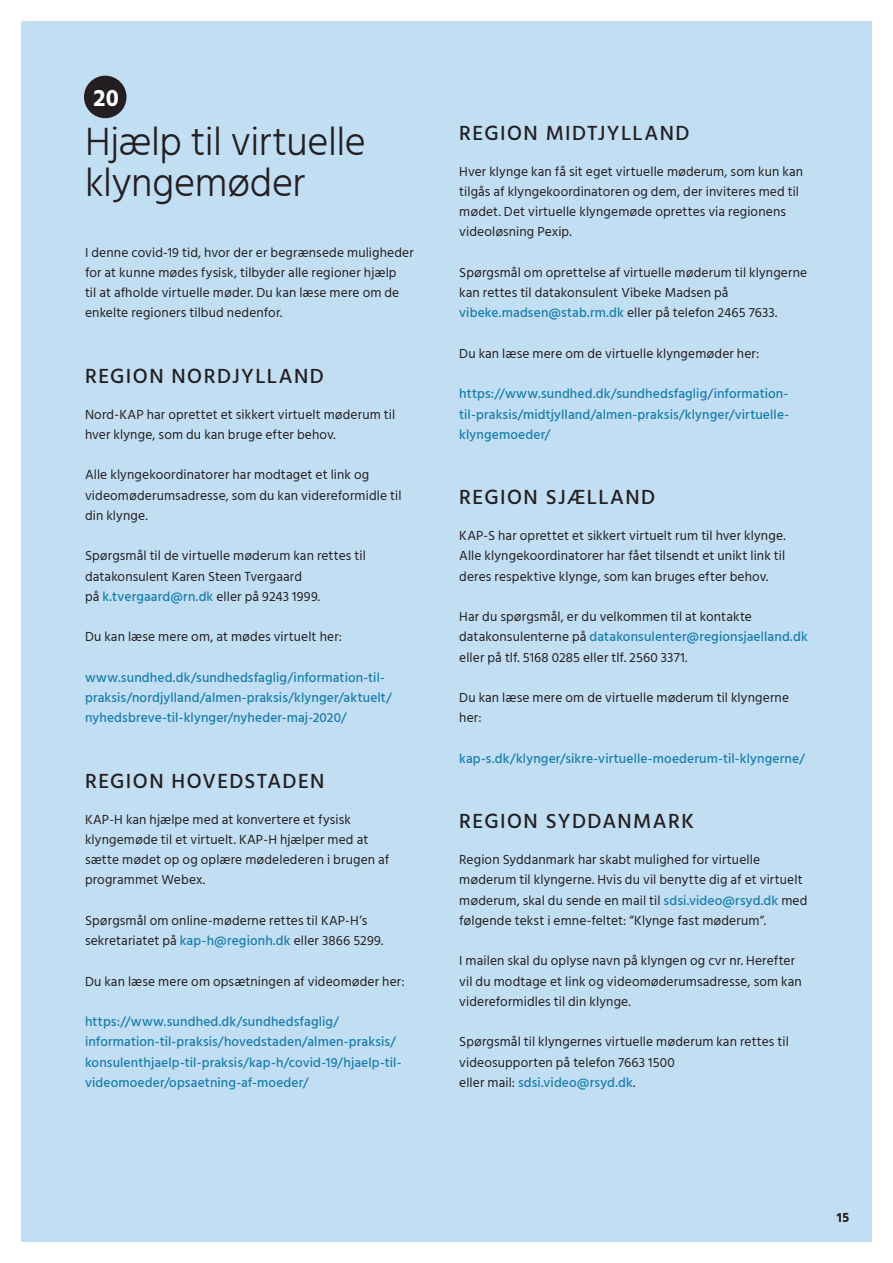
<style>
.page{position:relative;width:893px;height:1263px;background:#fff}
.page>*{position:absolute;margin:0;border:0;box-sizing:border-box;transform-origin:0 0}
.kiap-1{font:300 40.5px/40.5px "Hind Siliguri";letter-spacing:-.01em;color:#231f20}
.kiap-1-2{font:700 24px "Hind Siliguri";color:#fff}
.kiap-1_5{font:500 21px "Hind Siliguri";letter-spacing:.07em;color:#231f20}
.brød{font:13.5px/20.2px "Hind Siliguri";letter-spacing:.01em;color:#231f20}
.brød-2{font:500 13.5px/20.2px "Hind Siliguri";letter-spacing:.01em;color:#177ea9}
.t1{font:700 13.5px "Hind Siliguri";color:#231f20}
.s1{font-weight:500;color:#177ea9}
</style>
<div class="page">
<div style="left:21px;top:21px;width:851px;height:1221px;background:#c2def3"></div>
<div style="left:84px;top:76px;width:42px;height:42px;background:#231f20;border-radius:50%"></div>
<p class="kiap-1-2" style="left:94px;top:79px;width:27px">20</p>
<p class="kiap-1" style="left:85px;top:121px;width:282px">Hjælp til virtuelle klyngemøder</p>
<p class="brød" style="left:85px;top:243px;width:330px">I denne covid-19 tid, hvor der er begrænsede muligheder for at kunne mødes fysisk, tilbyder alle regioner hjælp<br>til at afholde virtuelle møder. Du kan læse mere om de enkelte regioners tilbud nedenfor.</p>
<p class="kiap-1_5" style="left:85px;top:360px;width:240px">REGION NORDJYLLAND</p>
<p class="brød" style="left:85px;top:405px;width:312px">Nord-KAP har oprettet et sikkert virtuelt møderum til hver klynge, som du kan bruge efter behov.</p>
<p class="brød" style="left:85px;top:466px;width:318px">Alle klyngekoordinatorer har modtaget et link og videomøderumsadresse, som du kan videreformidle til din klynge.</p>
<p class="brød" style="left:85px;top:547px;width:282px">Spørgsmål til de virtuelle møderum kan rettes til datakonsulent Karen Steen Tvergaard<br>på <span class="s1">k.tvergaard@rn.dk</span> eller på 9243 1999.</p>
<p class="brød" style="left:85px;top:628px;width:259px">Du kan læse mere om, at mødes virtuelt her:</p>
<p class="brød-2" style="left:85px;top:668px;width:308px">www.sundhed.dk/sundhedsfaglig/information-til&shy;praksis/nordjylland/almen-praksis/klynger/aktuelt/ nyhedsbreve-til-klynger/nyheder-maj-2020/</p>
<p class="kiap-1_5" style="left:85px;top:765px;width:241px">REGION HOVEDSTADEN</p>
<p class="brød" style="left:85px;top:810px;width:306px">KAP-H kan hjælpe med at konvertere et fysisk klyngemøde til et virtuelt. KAP-H hjælper med at sætte mødet op og oplære mødelederen i brugen af programmet Webex.</p>
<p class="brød" style="left:85px;top:911px;width:300px">Spørgsmål om online-møderne rettes til KAP-H’s sekretariatet på <span class="s1">kap-h@regionh.dk</span> eller 3866 5299.</p>
<p class="brød" style="left:85px;top:972px;width:321px">Du kan læse mere om opsætningen af videomøder her:</p>
<p class="brød-2" style="left:85px;top:1012px;width:318px">https://www.sundhed.dk/sundhedsfaglig/ information-til-praksis/hovedstaden/almen-praksis/ konsulenthjaelp-til-praksis/kap-h/covid-19/hjaelp-til&shy;videomoeder/opsaetning-af-moeder/</p>
<p class="kiap-1_5" style="left:459px;top:117px;width:232px">REGION MIDTJYLLAND</p>
<p class="brød" style="left:459px;top:162px;width:345px">Hver klynge kan få sit eget virtuelle møderum, som kun kan tilgås af klyngekoordinatoren og dem, der inviteres med til mødet. Det virtuelle klyngemøde oprettes via regionens videoløsning Pexip.</p>
<p class="brød" style="left:459px;top:263px;width:349px">Spørgsmål om oprettelse af virtuelle møderum til klyngerne kan rettes til datakonsulent Vibeke Madsen på <span class="s1">vibeke.madsen@stab.rm.dk</span> eller på telefon 2465 7633.</p>
<p class="brød" style="left:459px;top:344px;width:302px">Du kan læse mere om de virtuelle klyngemøder her:</p>
<p class="brød-2" style="left:459px;top:384px;width:331px;text-align:justify">https://www.sundhed.dk/sundhedsfaglig/information&shy;til-praksis/midtjylland/almen-praksis/klynger/virtuelle&shy;klyngemoeder/</p>
<p class="kiap-1_5" style="left:459px;top:482px;width:198px">REGION SJÆLLAND</p>
<p class="brød" style="left:459px;top:526px;width:328px;text-align:justify">KAP-S har oprettet et sikkert virtuelt rum til hver klynge.<br>Alle klyngekoordinatorer har fået tilsendt et unikt link til deres respektive klynge, som kan bruges efter behov.</p>
<p class="brød" style="left:459px;top:607px;width:350px">Har du spørgsmål, er du velkommen til at kontakte datakonsulenterne på <span class="s1">datakonsulenter@regionsjaelland.dk </span>eller på tlf. 5168 0285 eller tlf. 2560 3371.</p>
<p class="brød" style="left:459px;top:688px;width:331px">Du kan læse mere om de virtuelle møderum til klyngerne her:</p>
<p class="brød-2" style="left:459px;top:749px;width:347px">kap-s.dk/klynger/sikre-virtuelle-moederum-til-klyngerne/</p>
<p class="kiap-1_5" style="left:459px;top:806px;width:236px">REGION SYDDANMARK</p>
<p class="brød" style="left:459px;top:850px;width:350px">Region Syddanmark har skabt mulighed for virtuelle møderum til klyngerne. Hvis du vil benytte dig af et virtuelt møderum, skal du sende en mail til <span class="s1">sdsi.video@rsyd.dk</span> med følgende tekst i emne-feltet: ”Klynge fast møderum”.</p>
<p class="brød" style="left:459px;top:952px;width:344px">I mailen skal du oplyse navn på klyngen og cvr nr. Herefter vil du modtage et link og videomøderumsadresse, som kan videreformidles til din klynge.</p>
<p class="brød" style="left:459px;top:1033px;width:331px">Spørgsmål til klyngernes virtuelle møderum kan rettes til videosupporten på telefon 7663 1500<br>eller mail: <span class="s1">sdsi.video@rsyd.dk</span>.</p>
<p class="t1" style="left:837px;top:1206px;width:14px">15</p>
</div>
